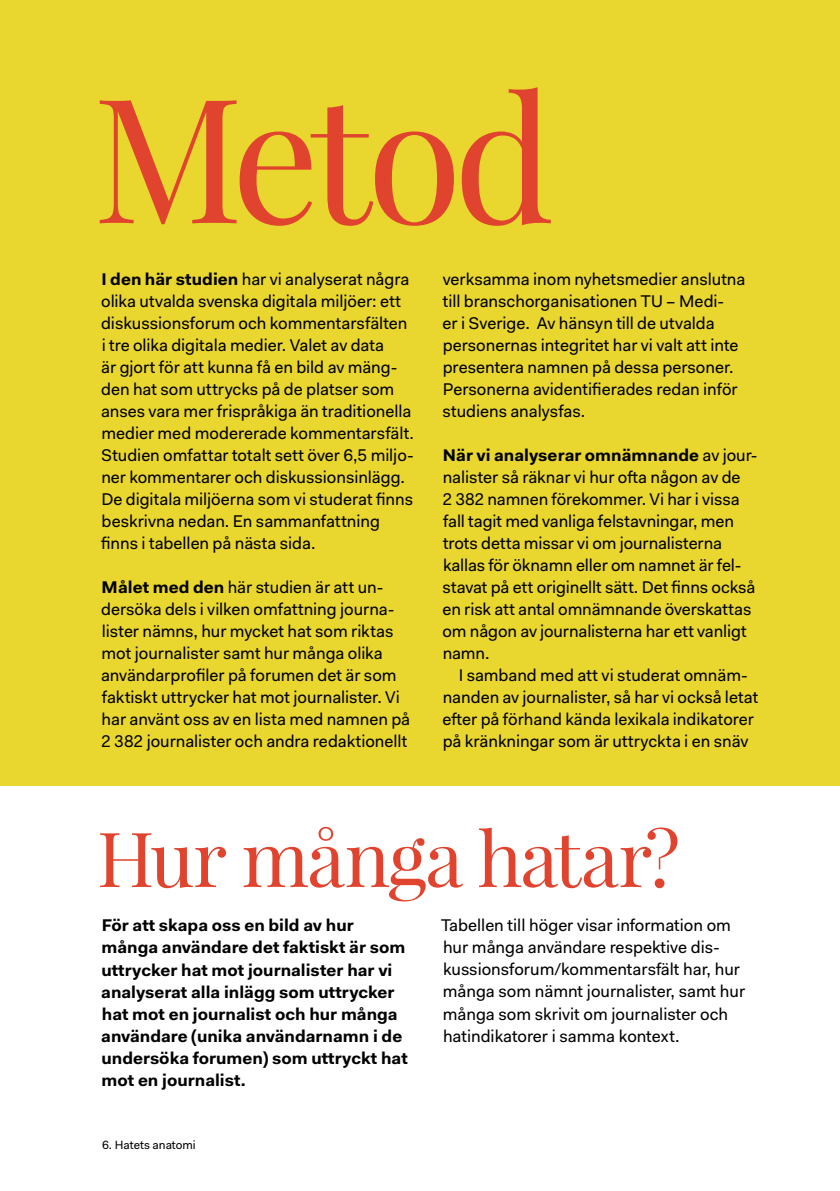
<style>
.page{position:relative;width:840px;height:1191px;background:#fff}
.page>*{position:absolute;margin:0;border:0;box-sizing:border-box;transform-origin:0 0}
.t1{font:173.6px "Playfair Display";letter-spacing:-.055em;color:#e0442e}
.t2{font:76.2px "Playfair Display";letter-spacing:-.025em;color:#e0442e}
.t3{font:17px/22px "Fakt Pro";color:#000}
.t4{font:700 17px/22px "Fakt Pro";color:#000}
.t5{font:12px "Fakt Pro";color:#000}
.s1{font-weight:700}
</style>
<div class="page">
<div style="left:0;top:0;width:839px;height:785px;background:#e9d62e"></div>
<h1 class="t1" style="left:92px;top:50px;width:463px">Metod</h1>
<p class="t3" style="left:101px;top:268px;width:314px"><span class="s1">I den här studien</span> har vi analyserat några olika utvalda svenska digitala miljöer: ett diskussionsforum och kommentarsfälten i tre olika digitala medier. Valet av data<br>är gjort för att kunna få en bild av mäng&shy;den hat som uttrycks på de platser som anses vara mer frispråkiga än traditionella medier med modererade kommentarsfält.<br>Studien omfattar totalt sett över 6,5 miljo&shy;ner kommentarer och diskussionsinlägg.<br>De digitala miljöerna som vi studerat finns beskrivna nedan. En sammanfattning finns i tabellen på nästa sida.</p>
<p class="t3" style="left:101px;top:576px;width:310px"><span class="s1">Målet med den</span> här studien är att un&shy;dersöka dels i vilken omfattning journa&shy;lister nämns, hur mycket hat som riktas mot journalister samt hur många olika användarprofiler på forumen det är som faktiskt uttrycker hat mot journalister. Vi har använt oss av en lista med namnen på 2 382 journalister och andra redaktionellt</p>
<p class="t3" style="left:442px;top:268px;width:304px">verksamma inom nyhetsmedier anslutna till branschorganisationen TU – Medi-<br>er i Sverige. Av hänsyn till de utvalda personernas integritet har vi valt att inte presentera namnen på dessa personer.<br>Personerna avidentifierades redan inför studiens analysfas.</p>
<p class="t3" style="left:442px;top:444px;width:316px"><span class="s1">När vi analyserar omnämnande</span> av jour&shy;nalister så räknar vi hur ofta någon av de<br>2 382 namnen förekommer. Vi har i vissa fall tagit med vanliga felstavningar, men trots detta missar vi om journalisterna kallas för öknamn eller om namnet är fel&shy;stavat på ett originellt sätt. Det finns också en risk att antal omnämnande överskattas om någon av journalisterna har ett vanligt namn.</p>
<p class="t3" style="left:442px;top:664px;width:317px;text-align:center">I samband med att vi studerat omnäm&shy;nanden av journalister, så har vi också letat efter på förhand kända lexikala indikatorer på kränkningar som är uttryckta i en snäv</p>
<h2 class="t2" style="left:97px;top:811px;width:584px">Hur många hatar?</h2>
<p class="t4" style="left:101px;top:914px;width:308px">För att skapa oss en bild av hur många användare det faktiskt är som uttrycker hat mot journalister har vi analyserat alla inlägg som uttrycker hat mot en journalist och hur många användare (unika användarnamn i de undersöka forumen) som uttryckt hat mot en journalist.</p>
<p class="t3" style="left:441px;top:914px;width:305px">Tabellen till höger visar information om hur många användare respektive dis&shy;kussionsforum/kommentarsfält har, hur många som nämnt journalister, samt hur många som skrivit om journalister och hatindikatorer i samma kontext.</p>
<p class="t5" style="left:102px;top:1136px;width:95px">6. Hatets anatomi</p>
</div>
